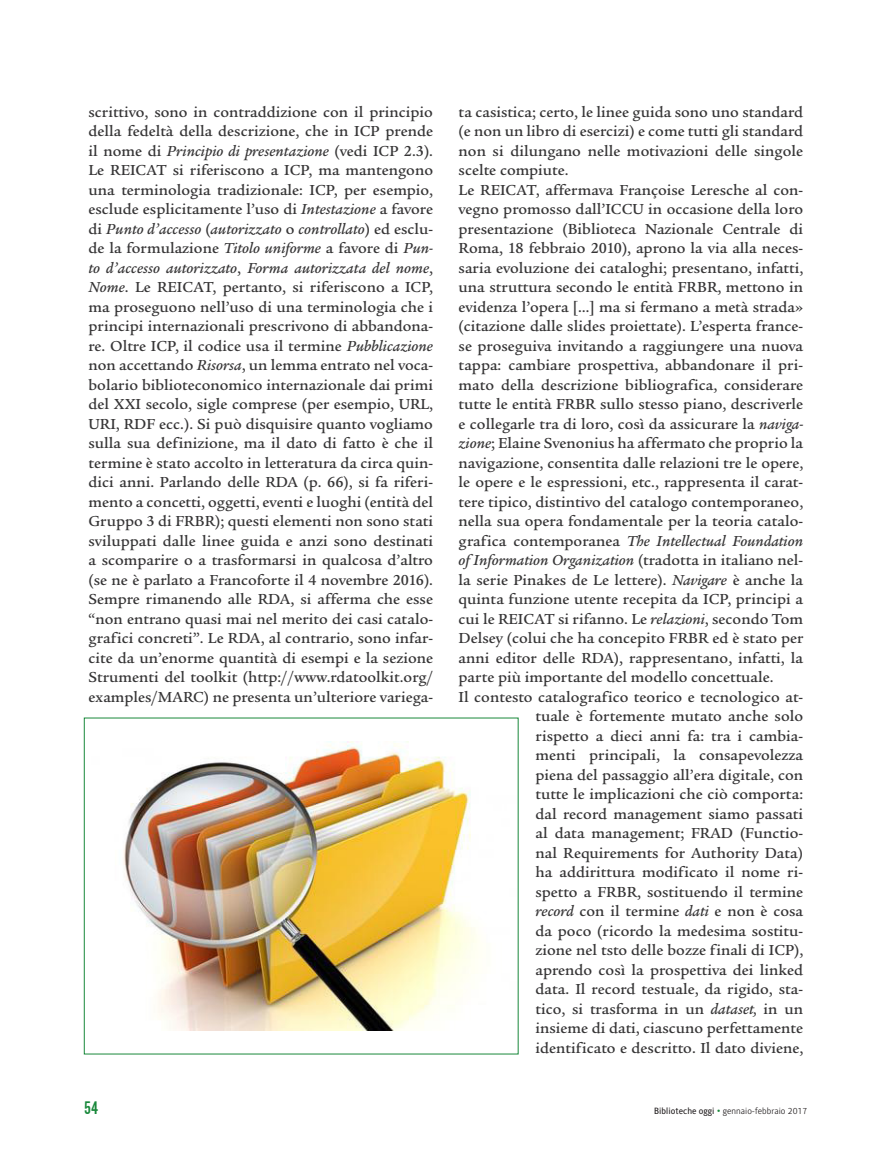
<style>
.page{position:relative;width:894px;height:1149px;background:#fff}
.page>*{position:absolute;margin:0;border:0;box-sizing:border-box;transform-origin:0 0}
.t1{font:18px "Alternate Gothic No 2 BT";color:#19883b}
.testi_-_rubriche-1Co{font:500 15.75px/19.5px "Legacy Ser ITC";color:#363536;text-align:justify}
.t2{font:300 9px "Alber";color:#231f20}
.s1{font-style:italic}
.s2{font-weight:400}
.s3{font-weight:700;font-style:italic;color:#19883b}
</style>
<div class="page">
<img style="left:123px;top:742px;width:357px;height:288px">
<p class="testi_-_rubriche-1Co" style="left:89px;top:102px;width:346px">scrittivo, sono in contraddizione con il principio della fedeltà della descrizione, che in ICP prende il nome di <span class="s1">Principio di presentazione</span> (vedi ICP 2.3).<br>Le REICAT si riferiscono a ICP, ma mantengono una terminologia tradizionale: ICP, per esempio, esclude esplicitamente l’uso di <span class="s1">Intestazione</span> a favore di <span class="s1">Punto d’accesso</span> (<span class="s1">autorizzato</span> o <span class="s1">controllato</span>) ed esclu&shy;de la formulazione <span class="s1">Titolo uniforme</span> a favore di <span class="s1">Pun&shy;to d’accesso autorizzato</span>, <span class="s1">Forma autorizzata del nome</span>, <span class="s1">Nome</span>. Le REICAT, pertanto, si riferiscono a ICP, ma proseguono nell’uso di una terminologia che i principi internazionali prescrivono di abbandona&shy;re. Oltre ICP, il codice usa il termine <span class="s1">Pubblicazione </span>non accettando <span class="s1">Risorsa</span>, un lemma entrato nel voca&shy;bolario biblioteconomico internazionale dai primi del XXI secolo, sigle comprese (per esempio, URL, URI, RDF ecc.). Si può disquisire quanto vogliamo sulla sua definizione, ma il dato di fatto è che il termine è stato accolto in letteratura da circa quin&shy;dici anni. Parlando delle RDA (p. 66), si fa riferi&shy;mento a concetti, oggetti, eventi e luoghi (entità del Gruppo 3 di FRBR); questi elementi non sono stati sviluppati dalle linee guida e anzi sono destinati a scomparire o a trasformarsi in qualcosa d’altro (se ne è parlato a Francoforte il 4 novembre 2016).<br>Sempre rimanendo alle RDA, si afferma che esse “non entrano quasi mai nel merito dei casi catalo&shy;grafici concreti”. Le RDA, al contrario, sono infar&shy;cite da un’enorme quantità di esempi e la sezione Strumenti del toolkit (http://www.rdatoolkit.org/ examples/MARC) ne presenta un’ulteriore variega-</p>
<p class="testi_-_rubriche-1Co" style="left:458px;top:102px;width:346px">ta casistica; certo, le linee guida sono uno standard (e non un libro di esercizi) e come tutti gli standard non si dilungano nelle motivazioni delle singole scelte compiute.</p>
<p class="testi_-_rubriche-1Co" style="left:458px;top:180px;width:346px">Le REICAT, affermava Françoise Leresche al con&shy;vegno promosso dall’ICCU in occasione della loro presentazione (Biblioteca Nazionale Centrale di Roma, 18 febbraio 2010), aprono la via alla neces&shy;saria evoluzione dei cataloghi; presentano, infatti, una struttura secondo le entità FRBR, mettono in evidenza l’opera […] ma si fermano a metà strada» (citazione dalle slides proiettate). L’esperta france&shy;se proseguiva invitando a raggiungere una nuova tappa: cambiare prospettiva, abbandonare il pri&shy;mato della descrizione bibliografica, considerare tutte le entità FRBR sullo stesso piano, descriverle e collegarle tra di loro, così da assicurare la <span class="s1">naviga&shy;zione</span>; Elaine Svenonius ha affermato che proprio la navigazione, consentita dalle relazioni tre le opere, le opere e le espressioni, etc., rappresenta il carat&shy;tere tipico, distintivo del catalogo contemporaneo, nella sua opera fondamentale per la teoria catalo&shy;grafica contemporanea <span class="s1">The Intellectual Foundation of Information Organization</span> (tradotta in italiano nel&shy;la serie Pinakes de Le lettere). <span class="s1">Navigare</span> è anche la quinta funzione utente recepita da ICP, principi a cui le REICAT si rifanno. Le <span class="s1">relazioni</span>, secondo Tom Delsey (colui che ha concepito FRBR ed è stato per anni editor delle RDA), rappresentano, infatti, la parte più importante del modello concettuale.</p>
<p class="testi_-_rubriche-1Co" style="left:535px;top:687px;width:269px;text-indent:-77px">Il contesto catalografico teorico e tecnologico at&shy;tuale è fortemente mutato anche solo rispetto a dieci anni fa: tra i cambia&shy;menti principali, la consapevolezza piena del passaggio all’era digitale, con tutte le implicazioni che ciò comporta: dal record management siamo passati al data management; FRAD (Functio&shy;nal Requirements for Authority Data) ha addirittura modificato il nome ri&shy;spetto a FRBR, sostituendo il termine <span class="s1">record</span> con il termine <span class="s1">dati</span> e non è cosa da poco (ricordo la medesima sostitu&shy;zione nel tsto delle bozze finali di ICP), aprendo così la prospettiva dei linked data. Il record testuale, da rigido, sta&shy;tico, si trasforma in un <span class="s1">dataset,</span> in un insieme di dati, ciascuno perfettamente identificato e descritto. Il dato diviene,</p>
<p class="t1" style="left:84px;top:1098px;width:16px">54</p>
<p class="t2" style="left:654px;top:1105px;width:155px"><span class="s2">Biblioteche oggi</span> <span class="s3">•</span> gennaio-febbraio 2017</p>
</div>
